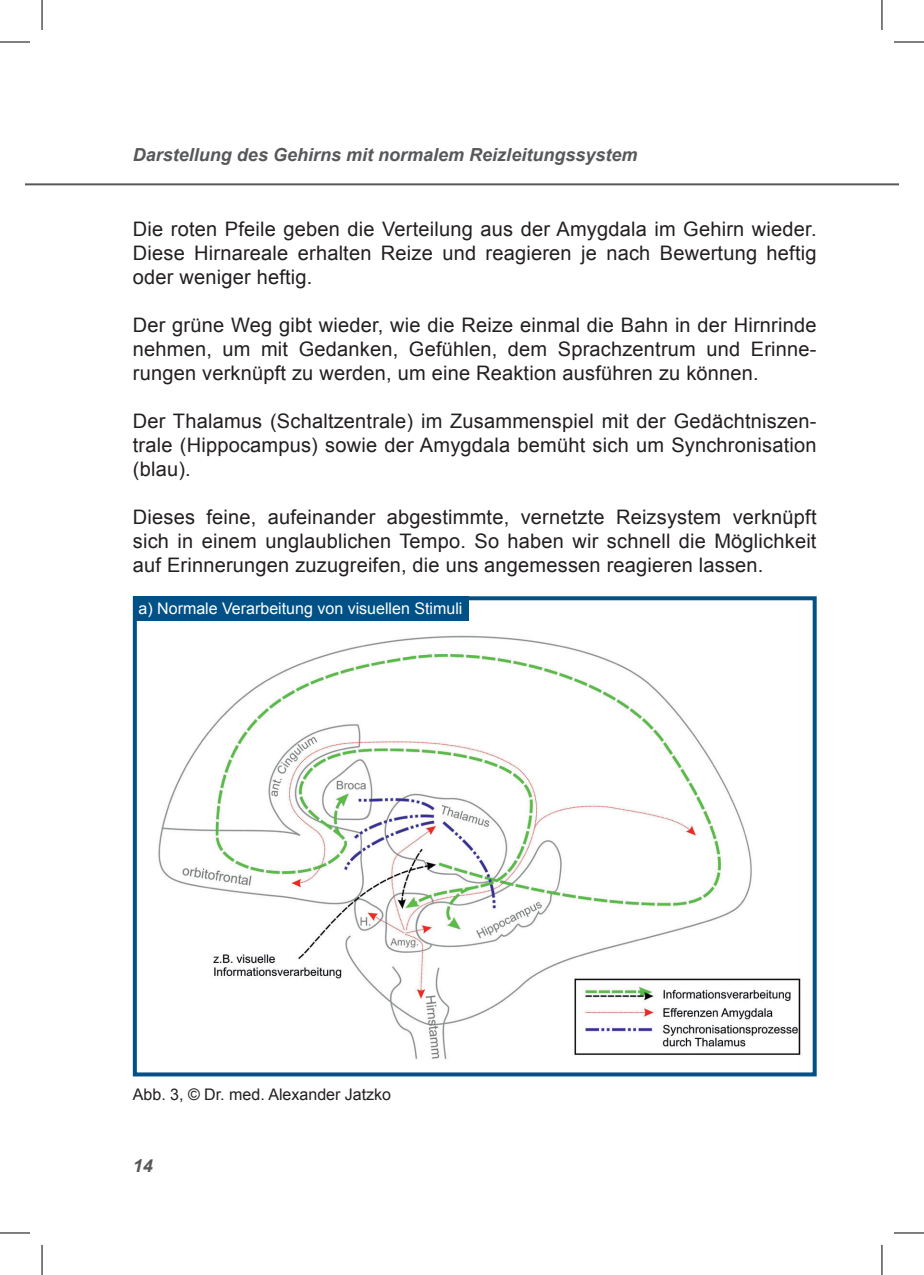
<style>
.page{position:relative;width:924px;height:1275px;background:#fff}
.page>*{position:absolute;margin:0;border:0;box-sizing:border-box;transform-origin:0 0}
.t1{font:20px/24px "Arial";letter-spacing:.01em;color:#231f20;text-align:justify}
.t2{font:italic 700 18px "Arial";color:#57585a}
.t3{font:16px "Arial";color:#fff}
.t4{font:16px "Arial";color:#231f20}
</style>
<div class="page">
<hr style="left:25px;top:183px;width:873px;height:2px;background:#57585a">
<img style="left:158px;top:635px;width:643px;height:425px">
<div style="left:133px;top:596px;width:335px;height:24px;background:#015186"></div>
<div style="left:133px;top:596px;width:683px;height:480px;border:4px solid #015186"></div>
<hr style="left:0;top:42px;width:30px;height:1px;background:#000">
<hr style="left:893px;top:42px;width:30px;height:1px;background:#000">
<hr style="left:0;top:1232px;width:30px;height:1px;background:#000">
<hr style="left:893px;top:1232px;width:30px;height:1px;background:#000">
<hr style="left:42px;top:0;width:1px;height:30px;background:#000">
<hr style="left:42px;top:1245px;width:1px;height:30px;background:#000">
<hr style="left:881px;top:0;width:1px;height:30px;background:#000">
<hr style="left:881px;top:1245px;width:1px;height:30px;background:#000">
<p class="t2" style="left:133px;top:143px;width:506px">Darstellung des Gehirns mit normalem Reizleitungssystem</p>
<p class="t1" style="left:133px;top:217px;width:685px">Die roten Pfeile geben die Verteilung aus der Amygdala im Gehirn wieder.<br>Diese Hirnareale erhalten Reize und reagieren je nach Bewertung heftig oder weniger heftig.</p>
<p class="t1" style="left:133px;top:313px;width:685px">Der grüne Weg gibt wieder, wie die Reize einmal die Bahn in der Hirnrinde nehmen, um mit Gedanken, Gefühlen, dem Sprachzentrum und Erinne&shy;rungen verknüpft zu werden, um eine Reaktion ausführen zu können.</p>
<p class="t1" style="left:133px;top:409px;width:685px">Der Thalamus (Schaltzentrale) im Zusammenspiel mit der Gedächtniszen&shy;trale (Hippocampus) sowie der Amygdala bemüht sich um Synchronisation (blau).</p>
<p class="t1" style="left:133px;top:505px;width:685px">Dieses feine, aufeinander abgestimmte, vernetzte Reizsystem verknüpft sich in einem unglaublichen Tempo. So haben wir schnell die Möglichkeit auf Erinnerungen zuzugreifen, die uns angemessen reagieren lassen.</p>
<p class="t3" style="left:138px;top:598px;width:325px">a) Normale Verarbeitung von visuellen Stimuli</p>
<p class="t4" style="left:133px;top:1084px;width:260px">Abb. 3, © Dr. med. Alexander Jatzko</p>
<p class="t2" style="left:133px;top:1154px;width:22px">14</p>
</div>
